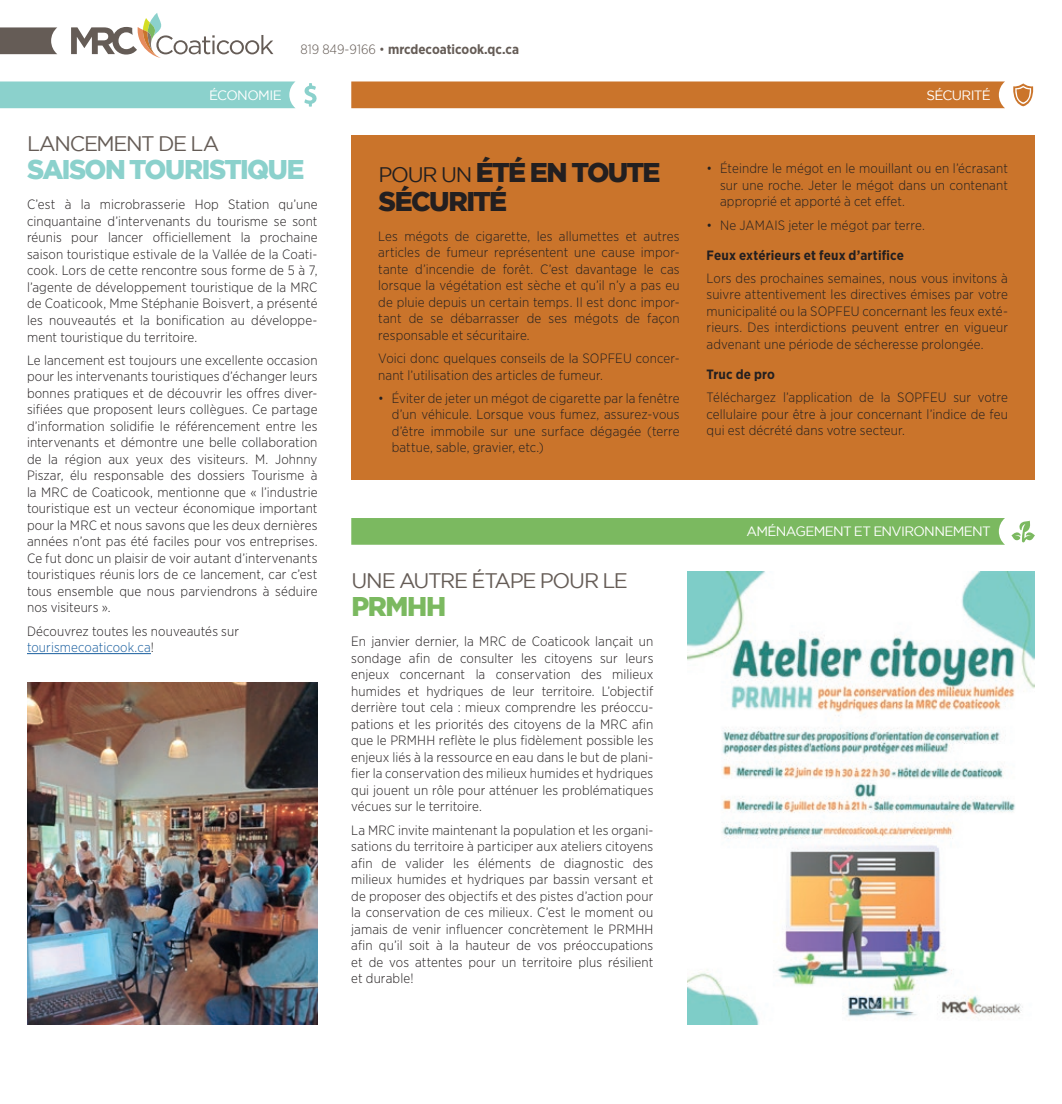
<style>
.page{position:relative;width:1062px;height:1104px;background:#fff}
.page>*{position:absolute;margin:0;border:0;box-sizing:border-box;transform-origin:0 0}
.t1{font:900 27px/28.5px "Gotham";letter-spacing:-.065em;color:#231f20}
.t2{font:900 27px "Gotham";letter-spacing:-.055em;color:#8bd1cc}
.t3{font:900 27px "Gotham";letter-spacing:-.045em;color:#7bb960}
.t4{font:21px "Gotham";letter-spacing:-.06em;color:#655c56}
.t5{font:300 13.5px/16.5px "Gotham Narrow";letter-spacing:.01em;color:#231f20;text-align:justify}
.t6{font:13.5px "Gotham";letter-spacing:-.05em;color:#fff}
.t7{font:700 13.5px "Gotham Narrow";letter-spacing:.015em;color:#231f20}
.t8{font:700 13.5px "Gotham Narrow";color:#655c56}
.s1{font-weight:300}
.s2{color:#175d9e}
.s3{font-weight:400;font-size:21px}
</style>
<div class="page">
<svg style="left:71px;top:13px;width:202px;height:45px"></svg>
<svg style="left:0;top:27px;width:57px;height:27px;background:#726964"></svg>
<img style="left:687px;top:571px;width:348px;height:453px">
<div style="left:351px;top:518px;width:654px;height:26px;background:#7bb960"></div>
<svg style="left:1011px;top:520px;width:24px;height:22px"></svg>
<hr style="left:27px;top:653px;width:124px;height:1px;background:#175d9e">
<div style="left:0;top:81px;width:296px;height:27px;background:#8bd1cc"></div>
<svg style="left:304px;top:83px;width:13px;height:24px"></svg>
<div style="left:351px;top:81px;width:654px;height:27px;background:#ca742b"></div>
<svg style="left:1013px;top:83px;width:21px;height:23px"></svg>
<div style="left:351px;top:135px;width:684px;height:345px;background:#ca742b"></div>
<img style="left:27px;top:682px;width:291px;height:342px">
<p class="t8" style="left:300px;top:41px;width:220px"><span class="s1">819 849-9166 •</span> mrcdecoaticook.qc.ca</p>
<p class="t6" style="left:209px;top:87px;width:74px">ÉCONOMIE</p>
<p class="t6" style="left:926px;top:87px;width:66px">SÉCURITÉ</p>
<h2 class="t4" style="left:27px;top:132px;width:194px">LANCEMENT DE LA</h2>
<h1 class="t2" style="left:27px;top:154px;width:279px">SAISON TOURISTIQUE</h1>
<p class="t5" style="left:27px;top:196px;width:292px">C’est à la microbrasserie Hop Station qu’une cinquantaine d’intervenants du tourisme se sont réunis pour lancer officiellement la prochaine saison touristique estivale de la Vallée de la Coati&shy;cook. Lors de cette rencontre sous forme de 5 à 7, l’agente de développement touristique de la MRC de Coaticook, Mme Stéphanie Boisvert, a présenté les nouveautés et la bonification au développe&shy;ment touristique du territoire.</p>
<p class="t5" style="left:27px;top:351px;width:292px">Le lancement est toujours une excellente occasion pour les intervenants touristiques d’échanger leurs bonnes pratiques et de découvrir les offres diver&shy;sifiées que proposent leurs collègues. Ce partage d’information solidifie le référencement entre les intervenants et démontre une belle collaboration de la région aux yeux des visiteurs. M. Johnny Piszar, élu responsable des dossiers Tourisme à la MRC de Coaticook, mentionne que « l’industrie touristique est un vecteur économique important pour la MRC et nous savons que les deux dernières années n’ont pas été faciles pour vos entreprises.<br>Ce fut donc un plaisir de voir autant d’intervenants touristiques réunis lors de ce lancement, car c’est tous ensemble que nous parviendrons à séduire nos visiteurs ».</p>
<p class="t5" style="left:27px;top:622px;width:214px">Découvrez toutes les nouveautés sur <span class="s2">tourismecoaticook.ca</span>!</p>
<h1 class="t1" style="left:378px;top:158px;width:284px"><span class="s3">POUR UN</span> ÉTÉ EN TOUTE<br>SÉCURITÉ</h1>
<p class="t5" style="left:378px;top:227px;width:303px">Les mégots de cigarette, les allumettes et autres articles de fumeur représentent une cause impor&shy;tante d’incendie de forêt. C’est davantage le cas lorsque la végétation est sèche et qu’il n’y a pas eu de pluie depuis un certain temps. Il est donc impor&shy;tant de se débarrasser de ses mégots de façon responsable et sécuritaire.</p>
<p class="t5" style="left:378px;top:350px;width:303px">Voici donc quelques conseils de la SOPFEU concer&shy;nant l’utilisation des articles de fumeur.</p>
<p class="t5" style="left:392px;top:389px;width:289px;text-indent:-14px">• Éviter de jeter un mégot de cigarette par la fenêtre d’un véhicule. Lorsque vous fumez, assurez-vous d’être immobile sur une surface dégagée (terre battue, sable, gravier, etc.)</p>
<h2 class="t4" style="left:351px;top:568px;width:278px">UNE AUTRE ÉTAPE POUR LE</h2>
<h1 class="t3" style="left:351px;top:591px;width:96px">PRMHH</h1>
<p class="t5" style="left:351px;top:633px;width:304px">En janvier dernier, la MRC de Coaticook lançait un sondage afin de consulter les citoyens sur leurs enjeux concernant la conservation des milieux humides et hydriques de leur territoire. L’objectif derrière tout cela : mieux comprendre les préoccu&shy;pations et les priorités des citoyens de la MRC afin que le PRMHH reflète le plus fidèlement possible les enjeux liés à la ressource en eau dans le but de plani&shy;fier la conservation des milieux humides et hydriques qui jouent un rôle pour atténuer les problématiques vécues sur le territoire.</p>
<p class="t5" style="left:351px;top:821px;width:304px">La MRC invite maintenant la population et les organi&shy;sations du territoire à participer aux ateliers citoyens afin de valider les éléments de diagnostic des milieux humides et hydriques par bassin versant et de proposer des objectifs et des pistes d’action pour la conservation de ces milieux. C’est le moment ou jamais de venir influencer concrètement le PRMHH afin qu’il soit à la hauteur de vos préoccupations et de vos attentes pour un territoire plus résilient et durable!</p>
<p class="t5" style="left:720px;top:160px;width:289px;text-indent:-14px">• Éteindre le mégot en le mouillant ou en l’écrasant sur une roche. Jeter le mégot dans un contenant approprié et apporté à cet effet.</p>
<p class="t5" style="left:707px;top:216px;width:220px">• Ne JAMAIS jeter le mégot par terre.</p>
<p class="t7" style="left:707px;top:246px;width:199px">Feux extérieurs et feux d’artifice</p>
<p class="t5" style="left:707px;top:269px;width:303px">Lors des prochaines semaines, nous vous invitons à suivre attentivement les directives émises par votre municipalité ou la SOPFEU concernant les feux exté&shy;rieurs. Des interdictions peuvent entrer en vigueur advenant une période de sécheresse prolongée.</p>
<p class="t7" style="left:707px;top:365px;width:70px">Truc de pro</p>
<p class="t5" style="left:707px;top:389px;width:303px">Téléchargez l’application de la SOPFEU sur votre cellulaire pour être à jour concernant l’indice de feu qui est décrété dans votre secteur.</p>
<p class="t6" style="left:746px;top:524px;width:246px">AMÉNAGEMENT ET ENVIRONNEMENT</p>
</div>
